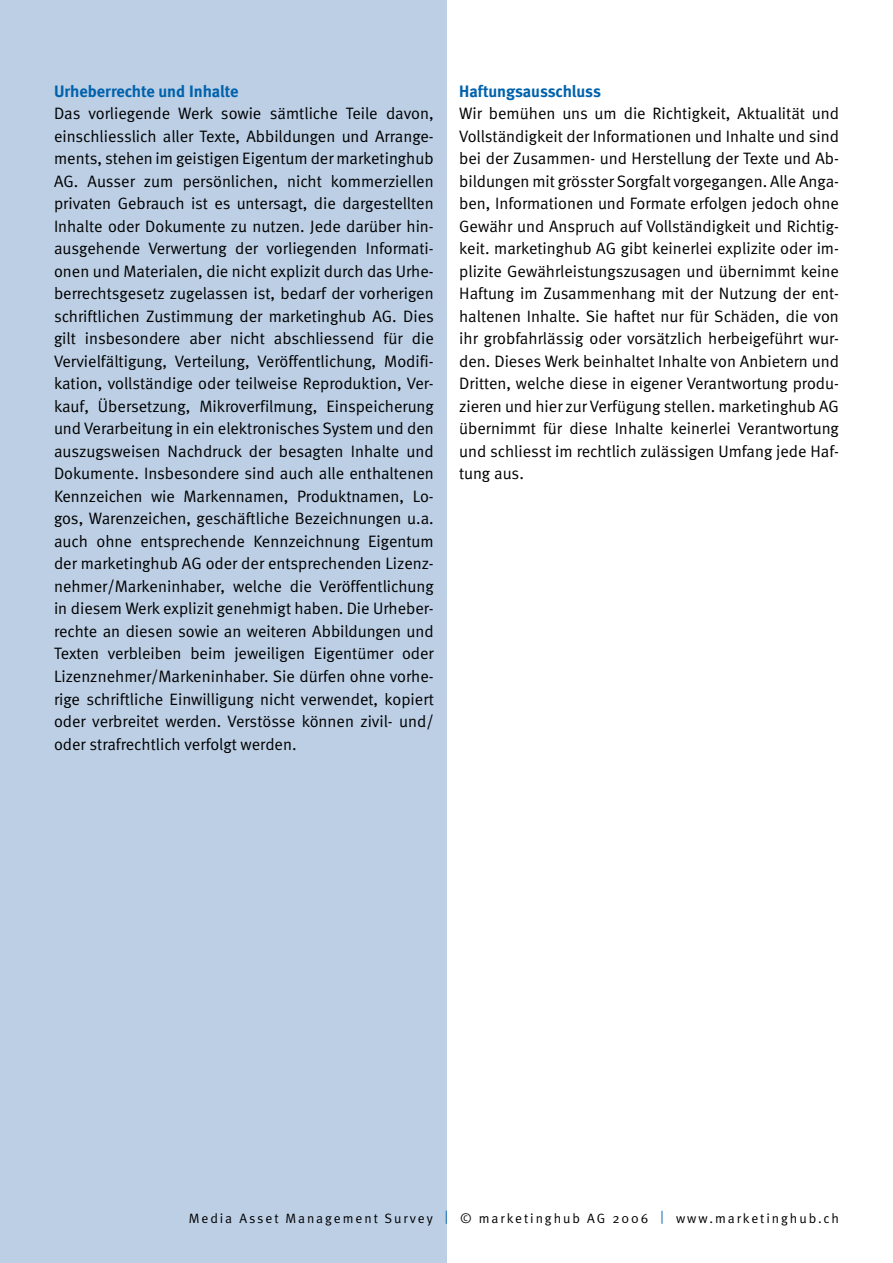
<style>
.page{position:relative;width:893px;height:1263px;background:#fff}
.page>*{position:absolute;margin:0;border:0;box-sizing:border-box;transform-origin:0 0}
.t1{font:16.5px/22.5px "Meta Normal";color:#000;text-align:justify}
.t2{font:700 16.5px "Meta";letter-spacing:-.005em;color:#0062ac}
.t3{font:13.5px "Meta Normal";letter-spacing:.145em;color:#000}
.s1{color:#0062ac}
</style>
<div class="page">
<div style="left:0;top:0;width:446px;height:1263px;background:#bccfe5"></div>
<p class="t2" style="left:54px;top:81px;width:186px">Urheberrechte und Inhalte</p>
<p class="t1" style="left:54px;top:102px;width:381px">Das vorliegende Werk sowie sämtliche Teile davon, einschliesslich aller Texte, Abbildungen und Arrange&shy;ments, stehen im geistigen Eigentum der marketinghub AG. Ausser zum persönlichen, nicht kommerziellen privaten Gebrauch ist es untersagt, die dargestellten Inhalte oder Dokumente zu nutzen. Jede darüber hin&shy;ausgehende Verwertung der vorliegenden Informati&shy;onen und Materialen, die nicht explizit durch das Urhe&shy;berrechtsgesetz zugelassen ist, bedarf der vorherigen schriftlichen Zustimmung der marketinghub AG. Dies gilt insbesondere aber nicht abschliessend für die Vervielfältigung, Verteilung, Veröffentlichung, Modifi&shy;kation, vollständige oder teilweise Reproduktion, Ver&shy;kauf, Übersetzung, Mikroverfilmung, Einspeicherung und Verarbeitung in ein elektronisches System und den auszugsweisen Nachdruck der besagten Inhalte und Dokumente. Insbesondere sind auch alle enthaltenen Kennzeichen wie Markennamen, Produktnamen, Lo&shy;gos, Warenzeichen, geschäftliche Bezeichnungen u.a. auch ohne entsprechende Kennzeichnung Eigentum der marketinghub AG oder der entsprechenden Lizenz&shy;nehmer/Markeninhaber, welche die Veröffentlichung in diesem Werk explizit genehmigt haben. Die Urheber&shy;rechte an diesen sowie an weiteren Abbildungen und Texten verbleiben beim jeweiligen Eigentümer oder Lizenznehmer/Markeninhaber. Sie dürfen ohne vorhe&shy;rige schriftliche Einwilligung nicht verwendet, kopiert oder verbreitet werden. Verstösse können zivil- und/ oder strafrechtlich verfolgt werden.</p>
<p class="t2" style="left:459px;top:81px;width:143px">Haftungsausschluss</p>
<p class="t1" style="left:459px;top:102px;width:381px">Wir bemühen uns um die Richtigkeit, Aktualität und Vollständigkeit der Informationen und Inhalte und sind bei der Zusammen- und Herstellung der Texte und Ab&shy;bildungen mit grösster Sorgfalt vorgegangen. Alle Anga&shy;ben, Informationen und Formate erfolgen jedoch ohne Gewähr und Anspruch auf Vollständigkeit und Richtig&shy;keit. marketinghub AG gibt keinerlei explizite oder im&shy;plizite Gewährleistungszusagen und übernimmt keine Haftung im Zusammenhang mit der Nutzung der ent&shy;haltenen Inhalte. Sie haftet nur für Schäden, die von ihr grobfahrlässig oder vorsätzlich herbeigeführt wur&shy;den. Dieses Werk beinhaltet Inhalte von Anbietern und Dritten, welche diese in eigener Verantwortung produ&shy;zieren und hier zur Verfügung stellen. marketinghub AG übernimmt für diese Inhalte keinerlei Verantwortung und schliesst im rechtlich zulässigen Umfang jede Haf&shy;tung aus.</p>
<p class="t3" style="left:189px;top:1210px;width:652px">Media Asset Management Survey <span class="s1">|</span> © marketinghub AG 2006 <span class="s1">|</span> www.marketinghub.ch</p>
</div>
